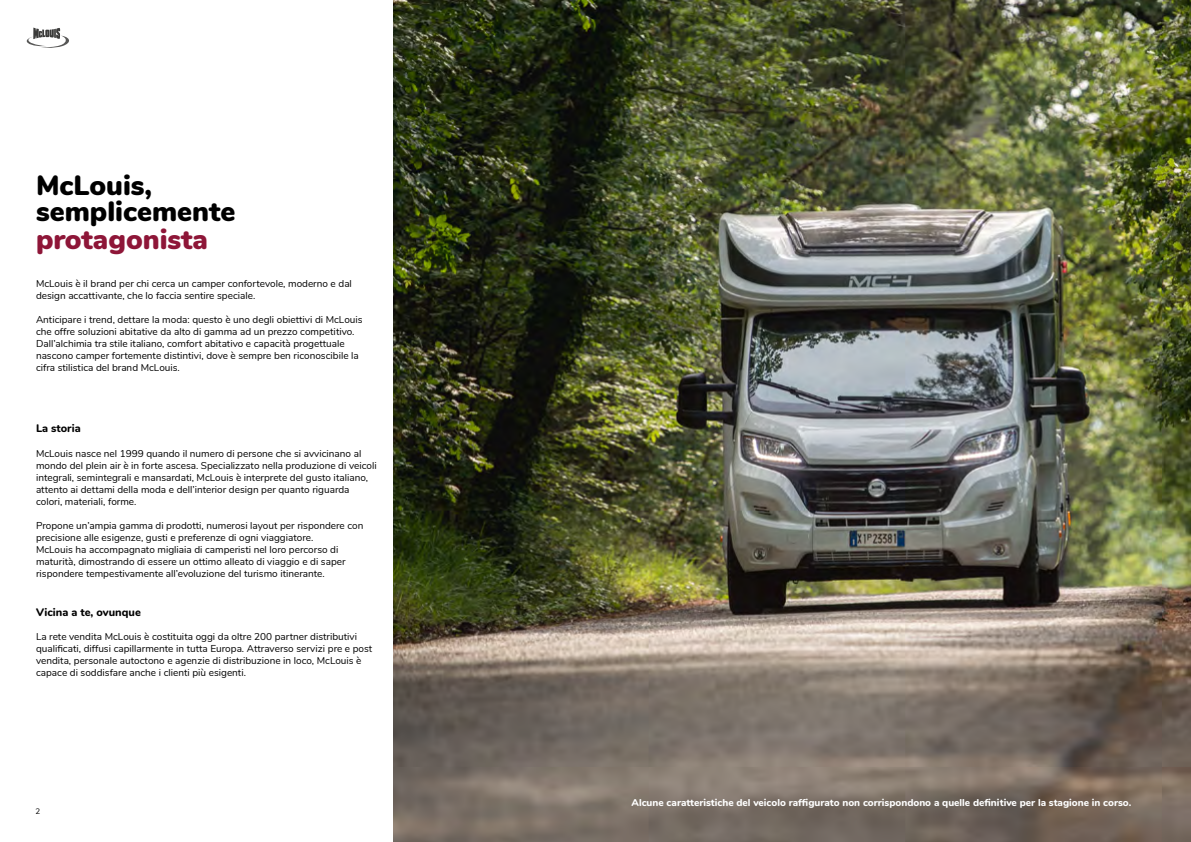
<style>
.page{position:relative;width:1191px;height:842px;background:#fff}
.page>*{position:absolute;margin:0;border:0;box-sizing:border-box;transform-origin:0 0}
.t1{font:900 28px/26px "Nunito";color:#000}
.t2{font:900 28px "Nunito";color:#8e1638}
.t3{font:800 11px "Nunito";color:#000}
.t4{font:10px/12px "Nunito";color:#000}
.t5{font:800 10px "Nunito";color:#fff}
.t6{font:8px "Nunito";color:#000}
</style>
<div class="page">
<svg style="left:27px;top:28px;width:42px;height:20px"></svg>
<img style="left:394px;top:0;width:797px;height:842px">
<h1 class="t1" style="left:36px;top:170px;width:201px">McLouis, semplicemente</h1>
<h1 class="t2" style="left:36px;top:218px;width:173px">protagonista</h1>
<p class="t4" style="left:36px;top:277px;width:317px">McLouis è il brand per chi cerca un camper confortevole, moderno e dal design accattivante, che lo faccia sentire speciale.</p>
<p class="t4" style="left:36px;top:313px;width:328px">Anticipare i trend, dettare la moda: questo è uno degli obiettivi di McLouis che offre soluzioni abitative da alto di gamma ad un prezzo competitivo.<br>Dall’alchimia tra stile italiano, comfort abitativo e capacità progettuale nascono camper fortemente distintivi, dove è sempre ben riconoscibile la cifra stilistica del brand McLouis.</p>
<p class="t3" style="left:36px;top:420px;width:46px">La storia</p>
<p class="t4" style="left:36px;top:447px;width:342px">McLouis nasce nel 1999 quando il numero di persone che si avvicinano al mondo del plein air è in forte ascesa. Specializzato nella produzione di veicoli integrali, semintegrali e mansardati, McLouis è interprete del gusto italiano, attento ai dettami della moda e dell’interior design per quanto riguarda colori, materiali, forme.</p>
<p class="t4" style="left:36px;top:519px;width:329px">Propone un’ampia gamma di prodotti, numerosi layout per rispondere con precisione alle esigenze, gusti e preferenze di ogni viaggiatore.<br>McLouis ha accompagnato migliaia di camperisti nel loro percorso di maturità, dimostrando di essere un ottimo alleato di viaggio e di saper rispondere tempestivamente all’evoluzione del turismo itinerante.</p>
<p class="t3" style="left:36px;top:604px;width:106px">Vicina a te, ovunque</p>
<p class="t4" style="left:36px;top:630px;width:338px">La rete vendita McLouis è costituita oggi da oltre 200 partner distributivi qualificati, diffusi capillarmente in tutta Europa. Attraverso servizi pre e post vendita, personale autoctono e agenzie di distribuzione in loco, McLouis è capace di soddisfare anche i clienti più esigenti.</p>
<p class="t6" style="left:35px;top:805px;width:6px">2</p>
<p class="t5" style="left:631px;top:795px;width:501px">Alcune caratteristiche del veicolo raffigurato non corrispondono a quelle definitive per la stagione in corso.</p>
</div>
